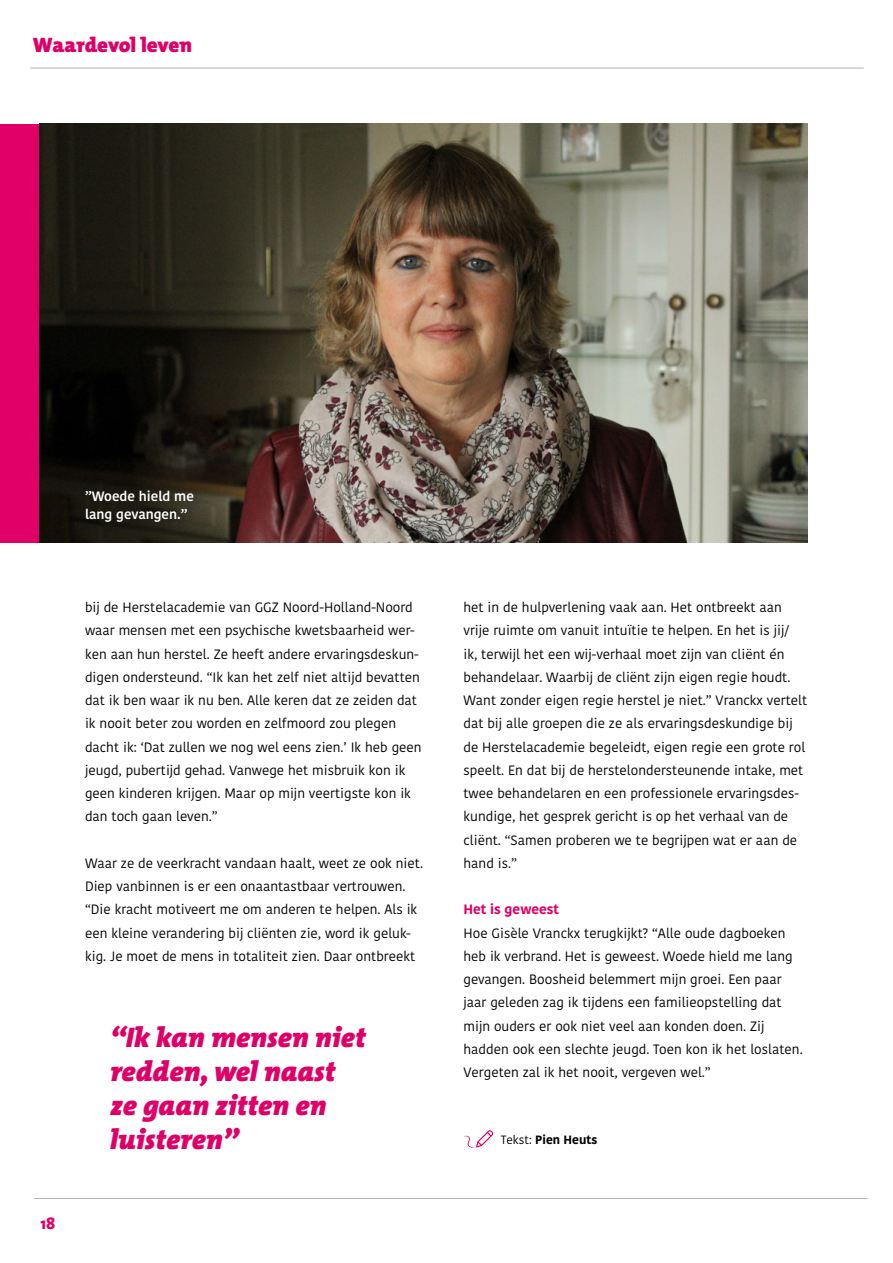
<style>
.page{position:relative;width:893px;height:1263px;background:#fff}
.page>*{position:absolute;margin:0;border:0;box-sizing:border-box;transform-origin:0 0}
.t1{font:italic 800 28.5px/34.2px "T Mix";color:#df0067}
.t2{font:800 21px "T Mix";color:#df0067}
.t3{font:800 16.5px "T Mix";color:#df0067}
.t4{font:13.5px/23.2px "Kohinoor Bangla";color:#000}
.t5{font:600 13.5px/18px "Kohinoor Bangla";color:#fff}
.t6{font:700 13.5px "Kohinoor Bangla";color:#df0067}
.t7{font:700 12px "Kohinoor Bangla";color:#000}
.s1{font-weight:400}
</style>
<div class="page">
<hr style="left:34px;top:1198px;width:833px;height:1px;background:#b3b2b2">
<svg style="left:464px;top:1130px;width:29px;height:18px"></svg>
<div style="left:0;top:124px;width:51px;height:418px;background:#df0067"></div>
<hr style="left:30px;top:68px;width:834px;height:1px;background:#b3b2b2">
<img style="left:40px;top:124px;width:768px;height:418px">
<div style="left:81px;top:486px;width:123px;height:46px;background:#000;opacity:.2"></div>
<h2 class="t2" style="left:33px;top:27px;width:161px">Waardevol leven</h2>
<p class="t5" style="left:85px;top:486px;width:110px">”Woede hield me lang gevangen.”</p>
<p class="t3" style="left:40px;top:1210px;width:16px">18</p>
<p class="t4" style="left:85px;top:595px;width:338px">bij de Herstelacademie van GGZ Noord-Holland-Noord waar mensen met een psychische kwetsbaarheid wer&shy;ken aan hun herstel. Ze heeft andere ervaringsdeskun&shy;digen ondersteund. “Ik kan het zelf niet altijd bevatten dat ik ben waar ik nu ben. Alle keren dat ze zeiden dat ik nooit beter zou worden en zelfmoord zou plegen dacht ik: ‘Dat zullen we nog wel eens zien.’ Ik heb geen jeugd, pubertijd gehad. Vanwege het misbruik kon ik geen kinderen krijgen. Maar op mijn veertigste kon ik dan toch gaan leven.”</p>
<p class="t4" style="left:85px;top:851px;width:339px">Waar ze de veerkracht vandaan haalt, weet ze ook niet.<br>Diep vanbinnen is er een onaantastbaar vertrouwen. “Die kracht motiveert me om anderen te helpen. Als ik een kleine verandering bij cliënten zie, word ik geluk&shy;kig. Je moet de mens in totaliteit zien. Daar ontbreekt</p>
<h1 class="t1" style="left:110px;top:1019px;width:257px">“Ik kan mensen niet redden, wel naast ze gaan zitten en luisteren”</h1>
<p class="t4" style="left:463px;top:595px;width:345px">het in de hulpverlening vaak aan. Het ontbreekt aan vrije ruimte om vanuit intuïtie te helpen. En het is jij/<br>ik, terwijl het een wij-verhaal moet zijn van cliënt én behandelaar. Waarbij de cliënt zijn eigen regie houdt.<br>Want zonder eigen regie herstel je niet.” Vranckx vertelt dat bij alle groepen die ze als ervaringsdeskundige bij de Herstelacademie begeleidt, eigen regie een grote rol speelt. En dat bij de herstelondersteunende intake, met twee behandelaren en een professionele ervaringsdes&shy;kundige, het gesprek gericht is op het verhaal van de cliënt. “Samen proberen we te begrijpen wat er aan de hand is.”</p>
<p class="t6" style="left:463px;top:898px;width:97px">Het is geweest</p>
<p class="t4" style="left:463px;top:921px;width:341px">Hoe Gisèle Vranckx terugkijkt? “Alle oude dagboeken heb ik verbrand. Het is geweest. Woede hield me lang gevangen. Boosheid belemmert mijn groei. Een paar jaar geleden zag ik tijdens een familieopstelling dat mijn ouders er ook niet veel aan konden doen. Zij hadden ook een slechte jeugd. Toen kon ik het loslaten.<br>Vergeten zal ik het nooit, vergeven wel.”</p>
<p class="t7" style="left:501px;top:1129px;width:98px"><span class="s1">Tekst:</span> Pien Heuts</p>
</div>
